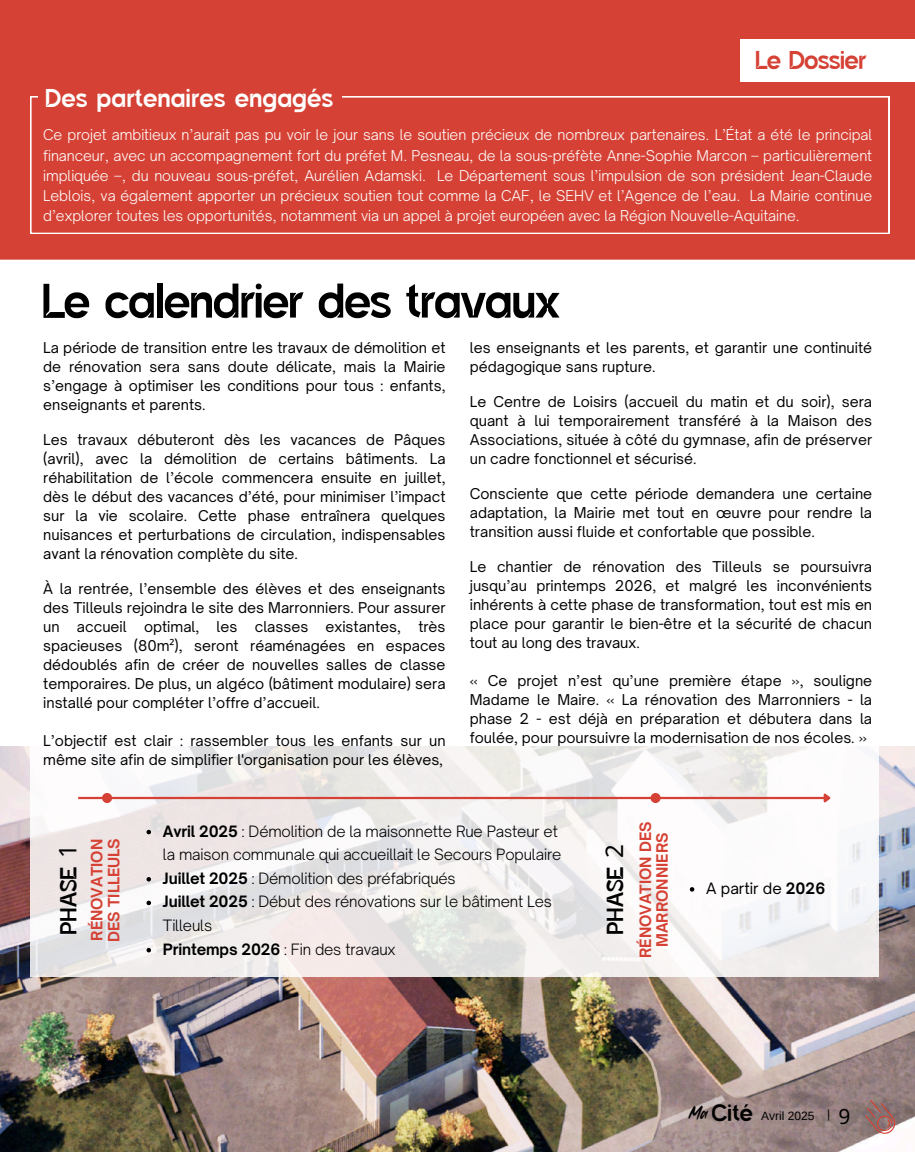
<style>
.page{position:relative;width:915px;height:1152px;background:#fff}
.page>*{position:absolute;margin:0;border:0;box-sizing:border-box;transform-origin:0 0}
.t1{font:51px "Amidone Grotesk";letter-spacing:-.03em;color:#000}
.t2{font:27px "Amidone Grotesk";color:#fff}
.t3{font:27px "Amidone Grotesk";letter-spacing:-.03em;color:#d54235}
.t4{font:24.75px "Amidone Grotesk";color:#000}
.t5{font:24.3px "Amidone Grotesk";color:#000}
.t6{font:21px "Noto Sans";color:#000}
.t7{font:18px "Spotlight";color:#000}
.t8{font:300 15px/23.7px "Open Sauce One";letter-spacing:-.01em;color:#000}
.t9{font:700 15px/16.8px "Open Sauce One";color:#d54235}
.t10{font:15px "Open Sauce One";color:#000}
.t11{font:14.25px/19px "Open Sauce One";color:#000;text-align:justify}
.t12{font:300 14.25px/20.2px "Open Sauce One";letter-spacing:-.005em;color:#fff;text-align:justify}
.t13{font:12px "Arimo";color:#000}
.s1{font-family:"Noto Sans"}
.s2{font-weight:700}
</style>
<div class="page">
<img style="left:0;top:747px;width:915px;height:405px">
<div style="left:0;top:0;width:915px;height:260px;background:#d54235"></div>
<svg style="left:30px;top:746px;width:849px;height:231px"></svg>
<svg style="left:146px;top:830px;width:5px;height:4px"></svg>
<svg style="left:146px;top:877px;width:5px;height:5px"></svg>
<svg style="left:146px;top:901px;width:5px;height:4px"></svg>
<svg style="left:146px;top:948px;width:5px;height:4px"></svg>
<svg style="left:690px;top:887px;width:4px;height:5px"></svg>
<hr style="left:78px;top:797px;width:746px;height:2px;background:#d54235">
<svg style="left:821px;top:791px;width:12px;height:15px"></svg>
<div style="left:102px;top:793px;width:10px;height:10px;background:#d54235;border-radius:50%"></div>
<div style="left:650px;top:793px;width:10px;height:10px;background:#d54235;border-radius:50%"></div>
<svg style="left:865px;top:1100px;width:30px;height:34px"></svg>
<div style="left:30px;top:96px;width:859px;height:138px;background:#d54235"></div>
<div style="left:39px;top:81px;width:303px;height:31px;background:#d54235"></div>
<div style="left:740px;top:39px;width:175px;height:42px;background:#fff"></div>
<p class="t3" style="left:755px;top:44px;width:113px">Le Dossier</p>
<p class="t2" style="left:45px;top:81px;width:290px">Des partenaires engagés</p>
<h3 class="t12" style="left:43px;top:125px;width:830px">Ce projet ambitieux n’aurait pas pu voir le jour sans le soutien précieux de nombreux partenaires. L’État a été le principal financeur, avec un accompagnement fort du préfet M. Pesneau, de la sous-préfète Anne-Sophie Marcon – particulièrement impliquée –, du nouveau sous-préfet, Aurélien Adamski. Le Département sous l’impulsion de son président Jean-Claude Leblois, va également apporter un précieux soutien tout comme la CAF, le SEHV et l’Agence de l’eau. La Mairie continue d’explorer toutes les opportunités, notamment via un appel à projet européen avec la Région Nouvelle-Aquitaine.</h3>
<h6 class="t1" style="left:41px;top:269px;width:520px">Le calendrier des travaux</h6>
<h6 class="t11" style="left:43px;top:338px;width:404px">La période de transition entre les travaux de démolition et de rénovation sera sans doute délicate, mais la Mairie s’engage à optimiser les conditions pour tous : enfants, enseignants et parents.</h6>
<h6 class="t11" style="left:43px;top:430px;width:404px">Les travaux débuteront dès les vacances de Pâques (avril), avec la démolition de certains bâtiments. La réhabilitation de l’école commencera ensuite en juillet, dès le début des vacances d’été, pour minimiser l’impact sur la vie scolaire. Cette phase entraînera quelques nuisances et perturbations de circulation, indispensables avant la rénovation complète du site.</h6>
<h6 class="t11" style="left:43px;top:579px;width:404px">À la rentrée, l’ensemble des élèves et des enseignants des Tilleuls rejoindra le site des Marronniers. Pour assurer un accueil optimal, les classes existantes, très spacieuses (80m<span class="s1">²</span>), seront réaménagées en espaces dédoublés afin de créer de nouvelles salles de classe temporaires. De plus, un algéco (bâtiment modulaire) sera installé pour compléter l’offre d’accueil.</h6>
<h6 class="t11" style="left:43px;top:731px;width:404px">L’objectif est clair : rassembler tous les enfants sur un même site afin de simplifier l'organisation pour les élèves,</h6>
<h5 class="t11" style="left:470px;top:338px;width:404px">les enseignants et les parents, et garantir une continuité pédagogique sans rupture.</h5>
<p class="t11" style="left:470px;top:392px;width:404px">Le Centre de Loisirs (accueil du matin et du soir), sera quant à lui temporairement transféré à la Maison des Associations, située à côté du gymnase, afin de préserver un cadre fonctionnel et sécurisé.</p>
<p class="t11" style="left:470px;top:484px;width:404px">Consciente que cette période demandera une certaine adaptation, la Mairie met tout en œuvre pour rendre la transition aussi fluide et confortable que possible.</p>
<h2 class="t11" style="left:470px;top:557px;width:404px">Le chantier de rénovation des Tilleuls se poursuivra jusqu’au printemps 2026, et malgré les inconvénients inhérents à cette phase de transformation, tout est mis en place pour garantir le bien-être et la sécurité de chacun tout au long des travaux.</h2>
<h4 class="t11" style="left:470px;top:671px;width:404px">« Ce projet n’est qu’une première étape », souligne Madame le Maire. « La rénovation des Marronniers - la phase 2 - est déjà en préparation et débutera dans la foulée, pour poursuivre la modernisation de nos écoles. »</h4>
<h6 class="t5" style="left:53px;top:935px;width:92px;rotate:-90deg">PHASE <span class="s1">1</span></h6>
<h6 class="t9" style="left:88px;top:942px;width:105px;rotate:-90deg">RÉNOVATION<br>DES TILLEULS</h6>
<h2 class="t8" style="left:163px;top:819px;width:400px"><span class="s2">Avril 2025</span> : Démolition de la maisonnette Rue Pasteur et la maison communale qui accueillait le Secours Populaire</h2>
<h2 class="t8" style="left:163px;top:866px;width:294px"><span class="s2">Juillet 2025</span> : Démolition des préfabriqués</h2>
<h6 class="t8" style="left:163px;top:890px;width:390px"><span class="s2">Juillet 2025</span> : Début des rénovations sur le bâtiment Les<br>Tilleuls</h6>
<h1 class="t8" style="left:163px;top:937px;width:234px"><span class="s2">Printemps 2026</span> : Fin des travaux</h1>
<h5 class="t5" style="left:600px;top:935px;width:92px;rotate:-90deg">PHASE <span class="s1">2</span></h5>
<h6 class="t9" style="left:637px;top:958px;width:138px;text-align:center;rotate:-90deg">RÉNOVATION DES<br>MARRONNIERS</h6>
<h6 class="t10" style="left:706px;top:879px;width:120px">A partir de <span class="s2">2026</span></h6>
<p class="t7" style="left:688px;top:1105px;width:20px">Ma</p>
<p class="t4" style="left:711px;top:1097px;width:43px">Cité</p>
<p class="t13" style="left:761px;top:1109px;width:55px">Avril 2025</p>
<p class="t13" style="left:827px;top:1108px;width:5px">|</p>
<h3 class="t6" style="left:838px;top:1102px;width:14px">9</h3>
</div>
